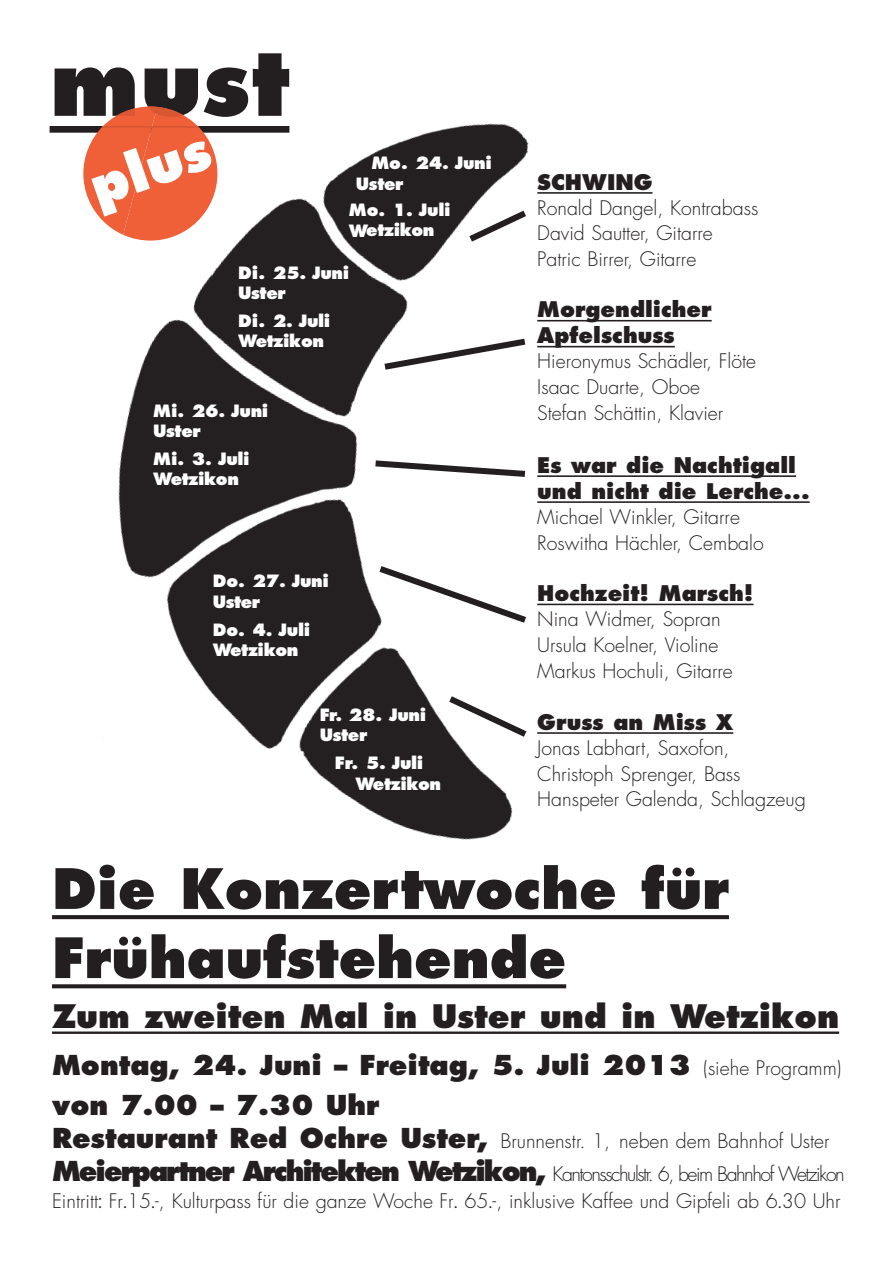
<style>
.page{position:relative;width:893px;height:1263px;background:#fff}
.page>*{position:absolute;margin:0;border:0;box-sizing:border-box;transform-origin:0 0}
.t1{font:800 89.1px "Futura";color:#231f20}
.t2{font:800 54px/69.2px "Futura";color:#231f20}
.t3{font:800 52.95px "Futura";color:#fff}
.t4{font:800 31.5px "Futura";color:#231f20}
.t5{font:800 26.7px/39.5px "Futura";color:#231f20}
.t6{font:800 21px/26px "Futura";color:#231f20}
.t7{font:300 19.5px/25.8px "Futura";color:#231f20}
.t8{font:300 19.5px/33px "Futura";letter-spacing:-.075em;color:#231f20}
.t9{font:800 16.5px/20.4px "Futura";letter-spacing:-.025em;color:#fff}
.s1{font-weight:300;font-size:19.5px}
.s2{font-weight:800;font-size:26.7px}
.s3{font-stretch:condensed}
</style>
<div class="page">
<img style="left:49px;top:106px;width:480px;height:734px">
<svg style="left:52px;top:915px;width:677px;height:4px;background:#292526"></svg>
<svg style="left:52px;top:984px;width:514px;height:4px;background:#322f30"></svg>
<hr style="left:52px;top:1031px;width:787px;height:3px;background:#231f20">
<hr style="left:537px;top:192px;width:115px;height:2px;background:#231f20">
<hr style="left:537px;top:320px;width:175px;height:1px;background:#231f20">
<hr style="left:537px;top:346px;width:138px;height:1px;background:#231f20">
<hr style="left:537px;top:732px;width:196px;height:2px;background:#231f20">
<hr style="left:537px;top:475px;width:259px;height:2px;background:#231f20">
<hr style="left:537px;top:501px;width:273px;height:2px;background:#231f20">
<hr style="left:537px;top:604px;width:217px;height:1px;background:#231f20">
<svg style="left:463px;top:205px;width:66px;height:42px"></svg>
<svg style="left:378px;top:335px;width:151px;height:39px"></svg>
<svg style="left:369px;top:457px;width:160px;height:23px"></svg>
<svg style="left:373px;top:561px;width:156px;height:66px"></svg>
<svg style="left:443px;top:691px;width:86px;height:51px"></svg>
<div style="left:50px;top:126px;width:239px;height:7px;background:#231f20"></div>
<img style="left:123px;top:107px;width:94px;height:134px">
<img style="left:157px;top:107px;width:42px;height:21px">
<svg style="left:83px;top:107px;width:74px;height:128px"></svg>
<h1 class="t1" style="left:50px;top:44px;width:241px">must</h1>
<h3 class="t3" style="left:84px;top:166px;width:125px;rotate:-19deg">plus</h3>
<p class="t9" style="left:356px;top:154px;width:137px;text-indent:15px">Mo. 24. Juni<br>Uster</p>
<p class="t9" style="left:349px;top:201px;width:103px">Mo. 1. Juli<br>Wetzikon</p>
<p class="t9" style="left:238px;top:263px;width:112px">Di. 25. Juni<br>Uster</p>
<p class="t9" style="left:238px;top:312px;width:94px">Di. 2. Juli<br>Wetzikon</p>
<p class="t9" style="left:153px;top:402px;width:117px">Mi. 26. Juni<br>Uster</p>
<p class="t9" style="left:153px;top:450px;width:98px">Mi. 3. Juli<br>Wetzikon</p>
<p class="t9" style="left:213px;top:572px;width:118px">Do. 27. Juni<br>Uster</p>
<p class="t9" style="left:213px;top:620px;width:99px">Do. 4. Juli<br>Wetzikon</p>
<p class="t9" style="left:320px;top:706px;width:108px">Fr. 28. Juni<br>Uster</p>
<p class="t9" style="left:355px;top:754px;width:87px;text-indent:-21px">Fr. 5. Juli<br>Wetzikon</p>
<p class="t6" style="left:537px;top:170px;width:117px">SCHWING</p>
<p class="t7" style="left:537px;top:196px;width:223px">Ronald Dangel, Kontrabass<br>David Sautter, Gitarre<br>Patric Birrer, Gitarre</p>
<p class="t6" style="left:537px;top:298px;width:176px">Morgendlicher<br>Apfelschuss</p>
<p class="t7" style="left:537px;top:350px;width:220px">Hieronymus Schädler, Flöte<br>Isaac Duarte, Oboe<br>Stefan Schättin, Klavier</p>
<p class="t6" style="left:537px;top:454px;width:274px">Es war die Nachtigall und nicht die Lerche...</p>
<p class="t7" style="left:537px;top:505px;width:228px">Michael Winkler, Gitarre<br>Roswitha Hächler, Cembalo</p>
<p class="t6" style="left:537px;top:582px;width:218px">Hochzeit! Marsch!</p>
<p class="t7" style="left:537px;top:608px;width:197px">Nina Widmer, Sopran<br>Ursula Koelner, Violine<br>Markus Hochuli, Gitarre</p>
<p class="t6" style="left:537px;top:710px;width:198px">Gruss an Miss X</p>
<p class="t7" style="left:537px;top:736px;width:270px">Jonas Labhart, Saxofon,<br>Christoph Sprenger, Bass<br>Hanspeter Galenda, Schlagzeug</p>
<h2 class="t2" style="left:52px;top:858px;width:678px">Die Konzertwoche für<br>Frühaufstehende</h2>
<h3 class="t4" style="left:52px;top:1002px;width:789px">Zum zweiten Mal in Uster und in Wetzikon</h3>
<h3 class="t5" style="left:52px;top:1048px;width:791px">Montag, 24. Juni – Freitag, 5. Juli 2013 <span class="s1">(siehe Programm) </span>von 7.00 – 7.30 Uhr</h3>
<p class="t8" style="left:52px;top:1126px;width:794px"><span class="s2">Restaurant Red Ochre Uster,</span> Brunnenstr. 1, neben dem Bahnhof Uster<br><span class="s2">Meierpartner Architekten Wetzikon,</span> Kantonsschulstr. 6, beim Bahnhof Wetzikon</p>
<p class="t7" style="left:52px;top:1190px;width:790px">Eintritt<span class="s3">:</span> Fr<span class="s3">.</span>15<span class="s3">.</span>-, Kulturpass für die ganze Woche Fr<span class="s3">.</span> 65<span class="s3">.</span>-, inklusive Kaffee und Gipfeli ab 6<span class="s3">.</span>30 Uhr</p>
</div>
